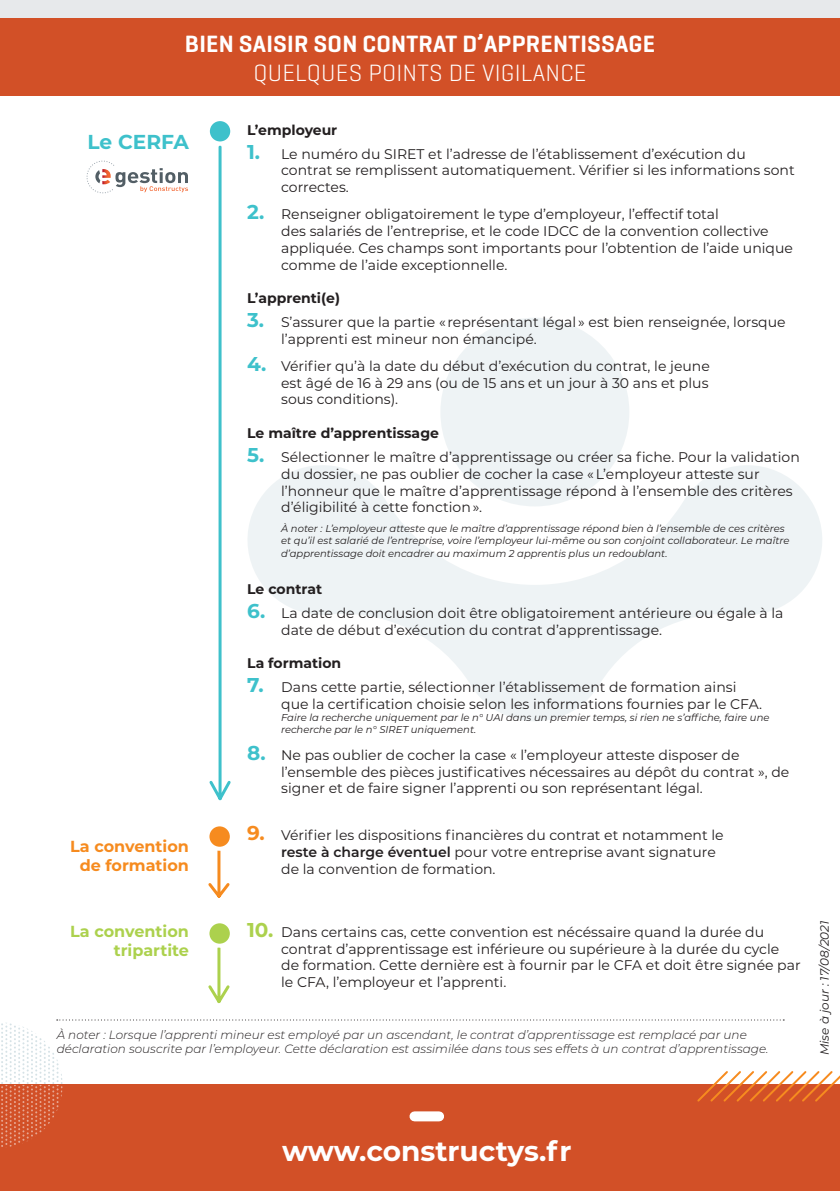
<style>
.page{position:relative;width:840px;height:1191px;background:#fff}
.page>*{position:absolute;margin:0;border:0;box-sizing:border-box;transform-origin:0 0}
.t1{font:700 28px "Montserrat";color:#fff}
.t2{font:600 24px "Geogrotesque";letter-spacing:.01em;color:#fff}
.t3{font:300 24px "Geogrotesque";letter-spacing:.01em;color:#fff}
.t4{font:700 20.2px "Montserrat";color:#3ec1cb}
.t5{font:700 16px "Montserrat";color:#f68b1f}
.t6{font:700 16px/19.2px "Montserrat";color:#acd14d;text-align:right}
.t7{font:14px/16.8px "Montserrat";color:#231f20}
.t8{font:700 14px "Montserrat";color:#231f20}
.t9{font:italic 300 12px/14.4px "Montserrat";color:#231f20}
.t10{font:italic 12px "Montserrat";color:#231f20}
.t11{font:italic 10px/12px "Montserrat";color:#231f20}
.s1{font-weight:700;font-size:20px;color:#3ec1cb}
.s2{font-weight:700;font-size:20px;color:#f68b1f}
.s3{font-weight:600}
.s4{font-weight:700;font-size:20px;color:#acd14d}
</style>
<div class="page">
<svg style="left:248px;top:318px;width:574px;height:403px"></svg>
<svg style="left:209px;top:145px;width:22px;height:656px"></svg>
<svg style="left:208px;top:850px;width:22px;height:48px"></svg>
<svg style="left:208px;top:947px;width:22px;height:57px"></svg>
<div style="left:0;top:1085px;width:839px;height:106px;background:#d25027"></div>
<div style="left:0;top:0;width:839px;height:17px;background:#e7e9eb"></div>
<div style="left:0;top:18px;width:839px;height:77px;background:#d25027"></div>
<div style="left:208px;top:119px;width:24px;height:24px;background:#3ec1cb;border-radius:50%"></div>
<div style="left:206px;top:117px;width:28px;height:28px;border:4px solid #fff;border-radius:50%"></div>
<svg style="left:207px;top:824px;width:25px;height:24px"></svg>
<div style="left:205px;top:822px;width:29px;height:28px;border:4px solid #fff;border-radius:50%"></div>
<div style="left:207px;top:921px;width:25px;height:24px;background:#acd14d;border-radius:50%"></div>
<div style="left:205px;top:919px;width:29px;height:28px;border:4px solid #fff;border-radius:50%"></div>
<svg style="left:1px;top:1019px;width:838px;height:128px"></svg>
<svg style="left:86px;top:161px;width:102px;height:32px"></svg>
<p class="t2" style="left:185px;top:29px;width:471px">BIEN SAISIR SON CONTRAT D’APPRENTISSAGE</p>
<p class="t3" style="left:253px;top:58px;width:334px">QUELQUES POINTS DE VIGILANCE</p>
<p class="t4" style="left:87px;top:127px;width:103px">Le CERFA</p>
<p class="t5" style="left:70px;top:835px;width:120px">La convention</p>
<p class="t5" style="left:80px;top:854px;width:111px">de formation</p>
<p class="t8" style="left:247px;top:120px;width:92px">L’employeur</p>
<p class="t7" style="left:281px;top:145px;width:514px;text-indent:-34px"><span class="s1">1.</span> Le numéro du SIRET et l’adresse de l’établissement d’exécution du contrat se remplissent automatiquement. Vérifier si les informations sont correctes.</p>
<p class="t7" style="left:281px;top:205px;width:513px;text-indent:-34px"><span class="s1">2.</span> Renseigner obligatoirement le type d’employeur, l’effectif total<br>des salariés de l’entreprise, et le code IDCC de la convention collective appliquée. Ces champs sont importants pour l’obtention de l’aide unique comme de l’aide exceptionnelle.</p>
<p class="t8" style="left:247px;top:288px;width:94px">L’apprenti(e)</p>
<p class="t7" style="left:281px;top:313px;width:505px;text-indent:-34px"><span class="s1">3.</span> S’assurer que la partie « représentant légal » est bien renseignée, lorsque l’apprenti est mineur non émancipé.</p>
<p class="t7" style="left:281px;top:357px;width:430px;text-align:justify;text-indent:-34px"><span class="s1">4.</span> Vérifier qu’à la date du début d’exécution du contrat, le jeune est âgé de 16 à 29 ans (ou de 15 ans et un jour à 30 ans et plus sous conditions).</p>
<p class="t8" style="left:247px;top:423px;width:193px">Le maître d’apprentissage</p>
<p class="t7" style="left:281px;top:448px;width:520px;text-indent:-34px"><span class="s1">5.</span> Sélectionner le maître d’apprentissage ou créer sa fiche. Pour la validation du dossier, ne pas oublier de cocher la case « L’employeur atteste sur l’honneur que le maître d’apprentissage répond à l’ensemble des critères d’éligibilité à cette fonction ».</p>
<p class="t11" style="left:281px;top:522px;width:509px">À noter : L’employeur atteste que le maître d’apprentissage répond bien à l’ensemble de ces critères et qu’il est salarié de l’entreprise, voire l’employeur lui-même ou son conjoint collaborateur. Le maître</p>
<p class="t11" style="left:281px;top:547px;width:387px">d’apprentissage doit encadrer au maximum 2 apprentis plus un redoublant.</p>
<p class="t8" style="left:247px;top:578px;width:76px">Le contrat</p>
<p class="t7" style="left:281px;top:604px;width:503px;text-indent:-34px"><span class="s1">6.</span> La date de conclusion doit être obligatoirement antérieure ou égale à la date de début d’exécution du contrat d’apprentissage.</p>
<p class="t8" style="left:247px;top:653px;width:96px">La formation</p>
<p class="t7" style="left:281px;top:678px;width:482px;text-indent:-34px"><span class="s1">7.</span> Dans cette partie, sélectionner l’établissement de formation ainsi que la certification choisie selon les informations fournies par le CFA.</p>
<p class="t11" style="left:281px;top:711px;width:489px">Faire la recherche uniquement par le n° UAI dans un premier temps, si rien ne s’affiche, faire une recherche par le n° SIRET uniquement.</p>
<p class="t7" style="left:281px;top:746px;width:509px;text-indent:-34px"><span class="s1">8.</span> Ne pas oublier de cocher la case « l’employeur atteste disposer de l’ensemble des pièces justificatives nécessaires au dépôt du contrat », de signer et de faire signer l’apprenti ou son représentant légal.</p>
<p class="t7" style="left:281px;top:826px;width:444px;text-indent:-34px"><span class="s2">9.</span> Vérifier les dispositions financières du contrat et notamment le <span class="s3">reste à charge éventuel</span> pour votre entreprise avant signature de la convention de formation.</p>
<p class="t6" style="left:70px;top:920px;width:120px">La convention tripartite</p>
<p class="t7" style="left:281px;top:923px;width:520px;text-indent:-34px"><span class="s4">10.</span> Dans certains cas, cette convention est nécéssaire quand la durée du contrat d’apprentissage est inférieure ou supérieure à la durée du cycle de formation. Cette dernière est à fournir par le CFA et doit être signée par le CFA, l’employeur et l’apprenti.</p>
<p class="t9" style="left:57px;top:1026px;width:713px">À noter : Lorsque l’apprenti mineur est employé par un ascendant, le contrat d’apprentissage est remplacé par une déclaration souscrite par l’employeur. Cette déclaration est assimilée dans tous ses effets à un contrat d’apprentissage.</p>
<p class="t10" style="left:815px;top:1055px;width:136px;rotate:-90deg">Mise à jour : 17/08/2021</p>
<p class="t1" style="left:282px;top:1130px;width:291px">www.constructys.fr</p>
</div>
